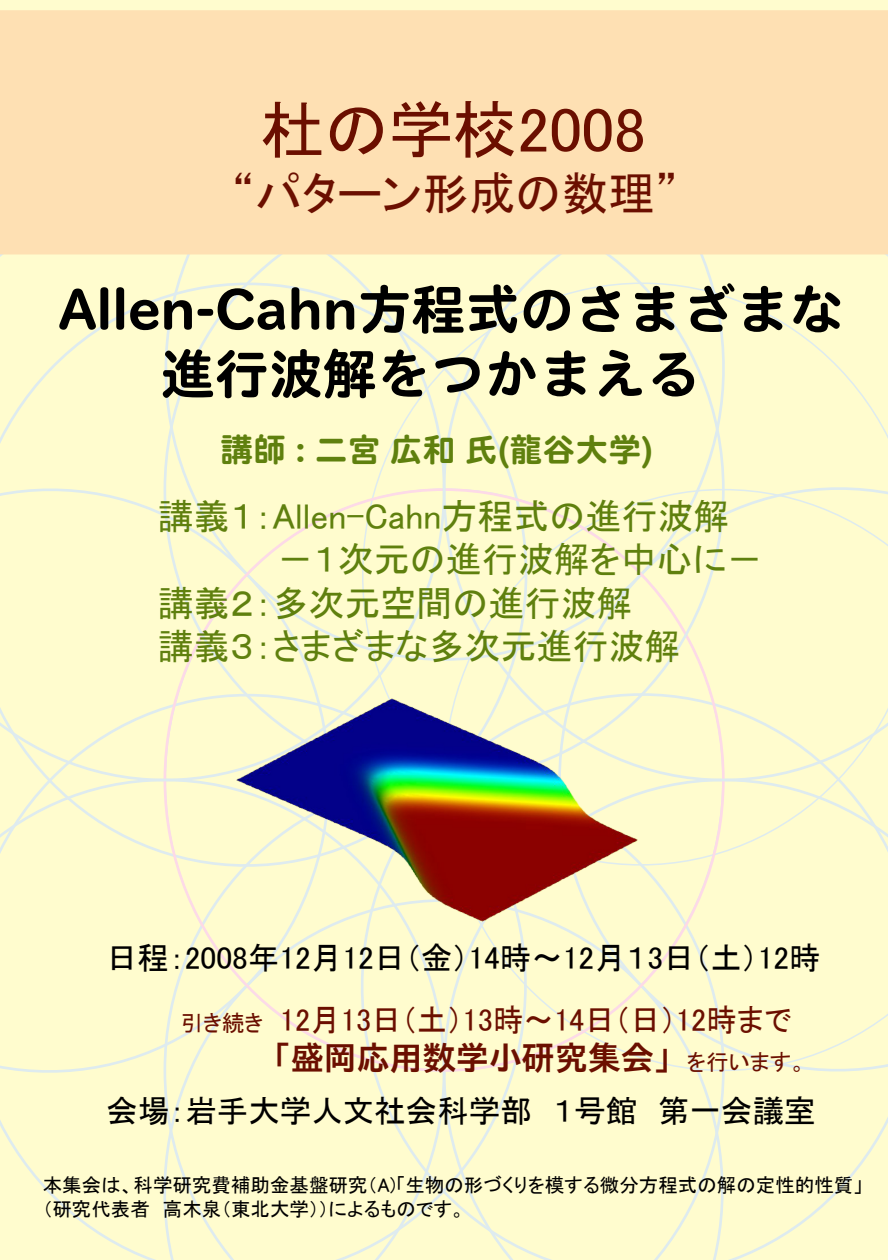
<style>
.page{position:relative;width:888px;height:1260px;background:#fff}
.page>*{position:absolute;margin:0;border:0;box-sizing:border-box;transform-origin:0 0}
.t1{font:63px "MSP Gothic";color:#6b0f00}
.t2{font:54px/64.5px "TBP Maru Gothic DE";color:#000}
.t3{font:46.5px "MSP Gothic";color:#6b0f00}
.t4{font:36px "MSP Gothic";color:#5f800e}
.t5{font:33px "TB Gothic B";color:#6b0f00}
.t6{font:33px "TBP Maru Gothic DE";color:#5f800e}
.t7{font:31.5px "MSP Gothic";color:#000}
.t8{font:31.5px "MSP Gothic";color:#6b0f00}
.t9{font:19.5px/23.2px "MSP Gothic";color:#000}
.s1{font-size:22.5px}
.s2{font-family:"MSP Gothic";font-size:22.5px}
</style>
<div class="page">
<div style="left:0;top:781px;width:164px;height:479px;background:#fffcce"></div>
<div style="left:725px;top:1071px;width:163px;height:189px;background:#fffcce"></div>
<div style="left:164px;top:781px;width:561px;height:479px;background:#fffcce"></div>
<div style="left:443px;top:781px;width:445px;height:290px;background:#fffcce"></div>
<div style="left:0;top:254px;width:443px;height:527px;background:#fffcce"></div>
<div style="left:443px;top:254px;width:445px;height:527px;background:#fffcce"></div>
<div style="left:0;top:10px;width:888px;height:244px;background:#fee0b3"></div>
<img style="left:237px;top:699px;width:400px;height:222px">
<h1 class="t1" style="left:260px;top:98px;width:387px">杜の学校2008</h1>
<h3 class="t3" style="left:232px;top:170px;width:447px">“パターン形成の数理”</h3>
<h2 class="t2" style="left:161px;top:279px;width:684px;text-indent:-102px">Allen-Cahn方程式のさまざまな進行波解をつかまえる</h2>
<h3 class="t6" style="left:220px;top:433px;width:434px">講師 : 二宮広和氏(龍谷大学)</h3>
<h3 class="t4" style="left:158px;top:498px;width:573px">講義１：Allen-Cahn方程式の進行波解</h3>
<h3 class="t4" style="left:277px;top:541px;width:487px">－１次元の進行波解を中心に－</h3>
<h3 class="t4" style="left:158px;top:585px;width:476px">講義２：多次元空間の進行波解</h3>
<h3 class="t4" style="left:158px;top:628px;width:524px">講義３：さまざまな多次元進行波解</h3>
<h3 class="t7" style="left:106px;top:942px;width:716px">日程：2008年12月12日（金）14時～12月１3日（土）12時</h3>
<h3 class="t8" style="left:181px;top:1004px;width:612px"><span class="s1">引き続き</span> 12月13日（土）13時～14日（日）12時まで</h3>
<h3 class="t5" style="left:258px;top:1041px;width:550px">「盛岡応用数学小研究集会」<span class="s2">を行います。</span></h3>
<h3 class="t7" style="left:107px;top:1095px;width:711px">会場：岩手大学人文社会科学部 １号館 第一会議室</h3>
<p class="t9" style="left:43px;top:1174px;width:822px">本集会は、科学研究費補助金基盤研究（A)「生物の形づくりを模する微分方程式の解の定性的性質」（研究代表者 高木泉（東北大学））によるものです。</p>
</div>
